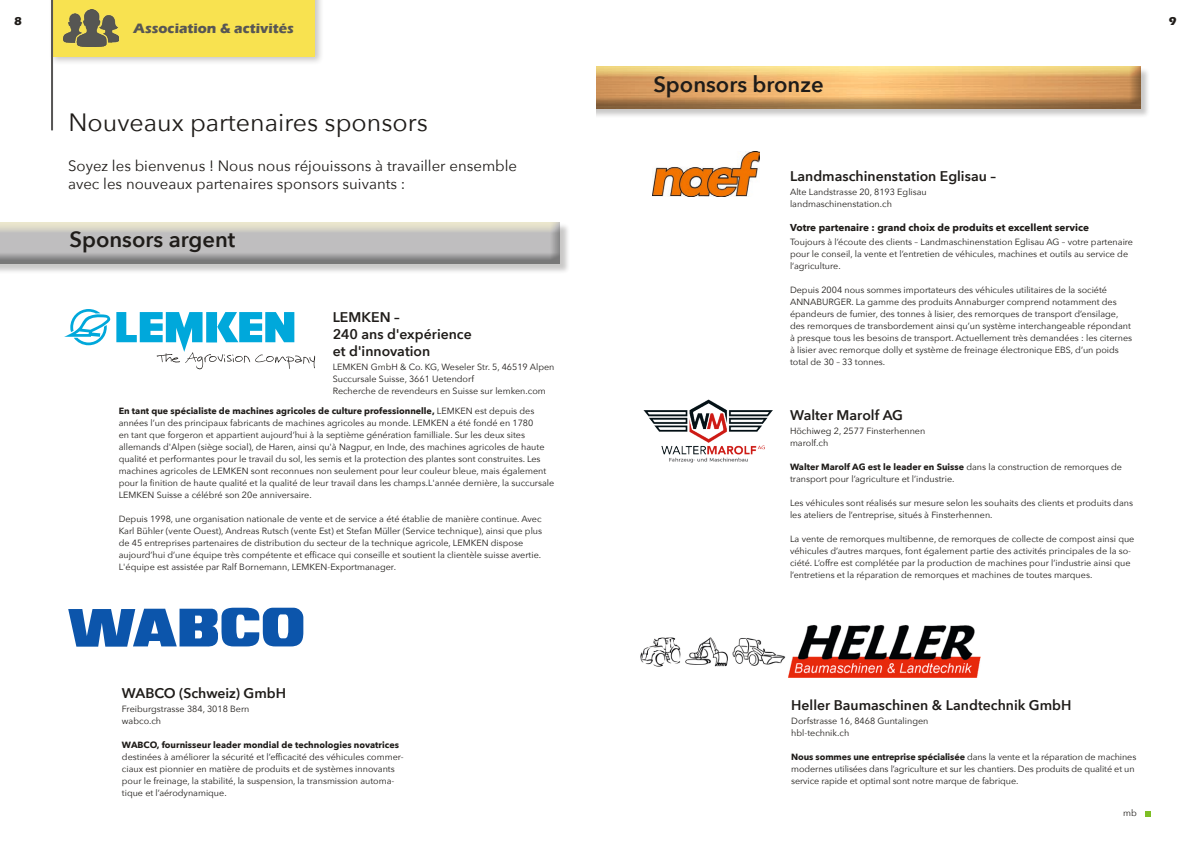
<style>
.page{position:relative;width:1191px;height:842px;background:#fff}
.page>*{position:absolute;margin:0;border:0;box-sizing:border-box;transform-origin:0 0}
.t1{font:25px "Avenir Next";color:#1f1c19}
.t2{font:600 22px "Avenir Next";color:#1f1c19}
.t3{font:15px/18px "Avenir Next";color:#1f1c19}
.t4{font:600 14px/16.8px "Avenir Next";color:#1f1c19}
.t5{font:700 14px "Eras ITC";color:#575655}
.t6{font:700 12px "Eras ITC";color:#1f1c19}
.t7{font:700 10px "Avenir Next";color:#1f1c19}
.t8{font:9px/12px "Avenir Next";color:#1f1c19}
.t9{font:700 9px "Avenir Next";color:#1f1c19}
.s1{font-weight:700}
</style>
<div class="page">
<div style="left:48px;top:0;width:276px;height:66px;background:#1f1c19;opacity:.25"></div>
<div style="left:52px;top:0;width:263px;height:57px;background:#f8e250"></div>
<hr style="left:51px;top:0;width:2px;height:130px;background:#575655">
<img style="left:63px;top:9px;width:56px;height:38px">
<svg style="left:68px;top:608px;width:235px;height:39px"></svg>
<div style="left:0;top:222px;width:571px;height:52px;background:#1f1c19;opacity:.24"></div>
<div style="left:0;top:222px;width:562px;height:42px;background:#4d4f4e;opacity:.53"></div>
<img style="left:643px;top:399px;width:130px;height:64px">
<img style="left:652px;top:152px;width:107px;height:44px">
<div style="left:579px;top:67px;width:571px;height:52px;background:#1f1c19;opacity:.24"></div>
<svg style="left:596px;top:66px;width:545px;height:1px"></svg>
<div style="left:578px;top:67px;width:563px;height:41px;background:#4d4f4e;opacity:.53"></div>
<div style="left:567px;top:62px;width:28px;height:61px;background:#fff"></div>
<svg style="left:64px;top:309px;width:251px;height:60px"></svg>
<svg style="left:1145px;top:811px;width:5px;height:5px"></svg>
<img style="left:640px;top:625px;width:341px;height:52px">
<h3 class="t6" style="left:14px;top:14px;width:9px">8</h3>
<h3 class="t6" style="left:1168px;top:14px;width:9px">9</h3>
<h3 class="t5" style="left:134px;top:21px;width:162px">Association &amp; activités</h3>
<h1 class="t1" style="left:69px;top:101px;width:361px">Nouveaux partenaires sponsors</h1>
<h3 class="t3" style="left:68px;top:157px;width:450px">Soyez les bienvenus ! Nous nous réjouissons à travailler ensemble avec les nouveaux partenaires sponsors suivants :</h3>
<h2 class="t2" style="left:69px;top:220px;width:167px">Sponsors argent</h2>
<h3 class="t4" style="left:333px;top:309px;width:140px">LEMKEN –<br>240 ans d'expérience et d'innovation</h3>
<p class="t8" style="left:333px;top:360px;width:223px">LEMKEN GmbH &amp; Co. KG, Weseler Str. 5, 46519 Alpen<br>Succursale Suisse, 3661 Uetendorf<br>Recherche de revendeurs en Suisse sur lemken.com</p>
<p class="t8" style="left:119px;top:404px;width:437px"><span class="s1">En tant que spécialiste de machines agricoles de culture professionnelle,</span> LEMKEN est depuis des années l’un des principaux fabricants de machines agricoles au monde. LEMKEN a été fondé en 1780<br>en tant que forgeron et appartient aujourd’hui à la septième génération familliale. Sur les deux sites allemands d'Alpen (siège social), de Haren, ainsi qu'à Nagpur, en Inde, des machines agricoles de haute qualité et performantes pour le travail du sol, les semis et la protection des plantes sont construites. Les machines agricoles de LEMKEN sont reconnues non seulement pour leur couleur bleue, mais également pour la finition de haute qualité et la qualité de leur travail dans les champs.L'année dernière, la succursale LEMKEN Suisse a célébré son 20e anniversaire.</p>
<p class="t8" style="left:119px;top:512px;width:425px">Depuis 1998, une organisation nationale de vente et de service a été établie de manière continue. Avec Karl Bühler (vente Ouest), Andreas Rutsch (vente Est) et Stefan Müller (Service technique), ainsi que plus de 45 entreprises partenaires de distribution du secteur de la technique agricole, LEMKEN dispose aujourd’hui d’une équipe très compétente et efficace qui conseille et soutient la clientèle suisse avertie.<br>L'équipe est assistée par Ralf Bornemann, LEMKEN-Exportmanager.</p>
<h3 class="t4" style="left:122px;top:684px;width:166px">WABCO (Schweiz) GmbH</h3>
<p class="t8" style="left:122px;top:702px;width:129px">Freiburgstrasse 384, 3018 Bern wabco.ch</p>
<p class="t9" style="left:122px;top:737px;width:278px">WABCO, fournisseur leader mondial de technologies novatrices</p>
<p class="t8" style="left:122px;top:750px;width:283px">destinées à améliorer la sécurité et l’efficacité des véhicules commer&shy;ciaux est pionnier en matière de produits et de systèmes innovants pour le freinage, la stabilité, la suspension, la transmission automa&shy;tique et l’aérodynamique.</p>
<h2 class="t2" style="left:653px;top:65px;width:172px">Sponsors bronze</h2>
<h3 class="t4" style="left:790px;top:167px;width:207px">Landmaschinenstation Eglisau –</h3>
<p class="t8" style="left:790px;top:185px;width:138px">Alte Landstrasse 20, 8193 Eglisau landmaschinenstation.ch</p>
<p class="t7" style="left:790px;top:219px;width:300px">Votre partenaire : grand choix de produits et excellent service</p>
<p class="t8" style="left:790px;top:235px;width:344px">Toujours à l’écoute des clients – Landmaschinenstation Eglisau AG – votre partenaire pour le conseil, la vente et l’entretien de véhicules, machines et outils au service de l‘agriculture.</p>
<p class="t8" style="left:790px;top:283px;width:344px">Depuis 2004 nous sommes importateurs des véhicules utilitaires de la société ANNABURGER. La gamme des produits Annaburger comprend notamment des épandeurs de fumier, des tonnes à lisier, des remorques de transport d’ensilage, des remorques de transbordement ainsi qu’un système interchangeable répondant à presque tous les besoins de transport. Actuellement très demandées : les citernes à lisier avec remorque dolly et système de freinage électronique EBS, d’un poids total de 30 – 33 tonnes.</p>
<h3 class="t4" style="left:790px;top:406px;width:115px">Walter Marolf AG</h3>
<p class="t8" style="left:790px;top:424px;width:137px">Höchiweg 2, 2577 Finsterhennen marolf.ch</p>
<p class="t8" style="left:790px;top:460px;width:333px"><span class="s1">Walter Marolf AG est le leader en Suisse</span> dans la construction de remorques de transport pour l’agriculture et l’industrie.</p>
<p class="t8" style="left:790px;top:496px;width:344px">Les véhicules sont réalisés sur mesure selon les souhaits des clients et produits dans les ateliers de l’entreprise, situés à Finsterhennen.</p>
<p class="t8" style="left:790px;top:532px;width:346px">La vente de remorques multibenne, de remorques de collecte de compost ainsi que véhicules d’autres marques, font également partie des activités principales de la so&shy;ciété. L’offre est complétée par la production de machines pour l’industrie ainsi que l’entretiens et la réparation de remorques et machines de toutes marques.</p>
<h3 class="t4" style="left:791px;top:696px;width:282px">Heller Baumaschinen &amp; Landtechnik GmbH</h3>
<p class="t8" style="left:791px;top:714px;width:139px">Dorfstrasse 16, 8468 Guntalingen hbl-technik.ch</p>
<p class="t8" style="left:791px;top:750px;width:347px"><span class="s1">Nous sommes une entreprise spécialisée</span> dans la vente et la réparation de machines modernes utilisées dans l’agriculture et sur les chantiers. Des produits de qualité et un service rapide et optimal sont notre marque de fabrique.</p>
<p class="t8" style="left:1123px;top:807px;width:15px">mb</p>
</div>
